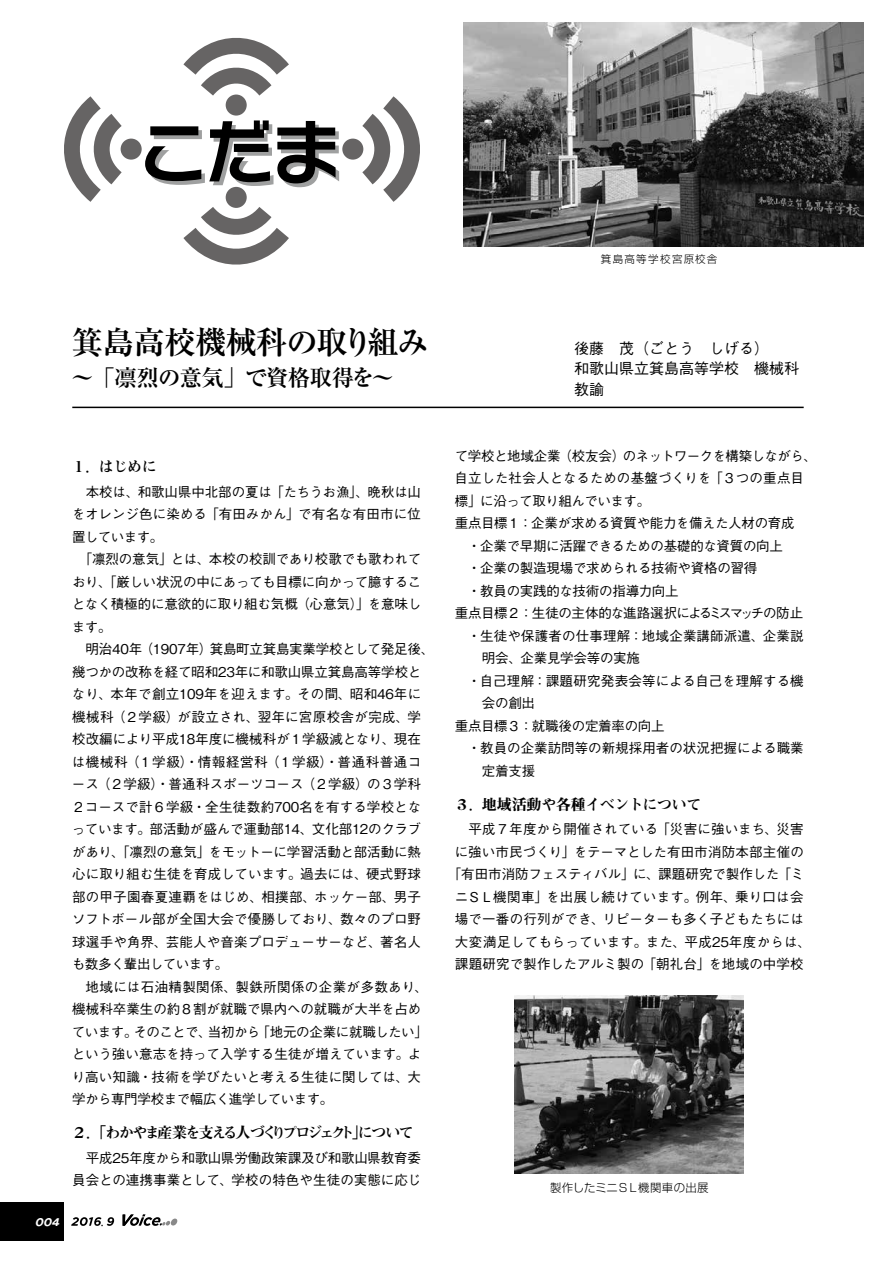
<style>
.page{position:relative;width:893px;height:1263px;background:#fff}
.page>*{position:absolute;margin:0;border:0;box-sizing:border-box;transform-origin:0 0}
.t1{font:700 31.5px "Ryumin Pro";letter-spacing:-.025em;color:#000}
.t2{font:700 22.5px "Ryumin Pro";letter-spacing:-.025em;color:#000}
.t3{font:500 15px/20.4px "Gothic BBB Pro";color:#000}
.t4{font:15px "Midashi Min Pro MA31";letter-spacing:-.145em;color:#000}
.t5{font:15px "Midashi Min Pro MA31";letter-spacing:-.02em;color:#000}
.t6{font:15px "Midashi Min Pro MA31";letter-spacing:-.075em;color:#000}
.t7{font:500 13.5px/22.5px "Gothic BBB Pro";letter-spacing:-.005em;color:#000}
.t8{font:500 13.5px "Gothic BBB Pro";letter-spacing:-.035em;color:#000}
.t9{font:500 13.5px "Gothic BBB Pro";letter-spacing:-.025em;color:#000}
.t10{font:300 11.4px "Shin Go Pro";letter-spacing:-.005em;color:#000}
.t11{font:300 10.5px "Shin Go Pro";letter-spacing:.12em;color:#000}
.t12{font:italic 700 10.05px "Adams";color:#fff}
</style>
<div class="page">
<svg style="left:64px;top:96px;width:75px;height:106px"></svg>
<div style="left:121px;top:139px;width:21px;height:21px;background:#666464;border-radius:50%"></div>
<svg style="left:345px;top:96px;width:75px;height:106px"></svg>
<div style="left:342px;top:139px;width:21px;height:21px;background:#666464;border-radius:50%"></div>
<svg style="left:145px;top:120px;width:194px;height:145px"></svg>
<div style="left:226px;top:187px;width:21px;height:21px;background:#666464;border-radius:50%"></div>
<svg style="left:183px;top:38px;width:106px;height:75px"></svg>
<div style="left:226px;top:95px;width:21px;height:21px;background:#666464;border-radius:50%"></div>
<hr style="left:72px;top:407px;width:732px;height:1px;background:#000">
<img style="left:463px;top:23px;width:400px;height:224px">
<img style="left:515px;top:995px;width:229px;height:179px">
<div style="left:0;top:1202px;width:64px;height:39px;background:#000"></div>
<svg style="left:123px;top:1214px;width:47px;height:12px"></svg>
<div style="left:171px;top:1218px;width:6px;height:7px;background:#898989;border-radius:3px"></div>
<svg style="left:71px;top:1217px;width:43px;height:9px"></svg>
<h1 class="t1" style="left:72px;top:317px;width:358px">箕島高校機械科の取り組み</h1>
<h2 class="t2" style="left:71px;top:360px;width:324px">～「凛烈の意気」で資格取得を～</h2>
<p class="t12" style="left:35px;top:1215px;width:26px">004</p>
<p class="t6" style="left:72px;top:455px;width:87px">１．はじめに</p>
<p class="t7" style="left:72px;top:479px;width:364px">　本校は、和歌山県中北部の夏は「たちうお漁」、晩秋は山をオレンジ色に染める「有田みかん」で有名な有田市に位置しています。<br>　「凛烈の意気」とは、本校の校訓であり校歌でも歌われており、「厳しい状況の中にあっても目標に向かって臆することなく積極的に意欲的に取り組む気概（心意気）」を意味します。<br>　明治40年（1907年）箕島町立箕島実業学校として発足後、幾つかの改称を経て昭和23年に和歌山県立箕島高等学校となり、本年で創立109年を迎えます。その間、昭和46年に機械科（２学級）が設立され、翌年に宮原校舎が完成、学校改編により平成18年度に機械科が１学級減となり、現在は機械科（１学級）・情報経営科（１学級）・普通科普通コース（２学級）・普通科スポーツコース（２学級）の３学科<br>２コースで計６学級・全生徒数約700名を有する学校となっています。部活動が盛んで運動部14、文化部12のクラブがあり、「凛烈の意気」をモットーに学習活動と部活動に熱心に取り組む生徒を育成しています。過去には、硬式野球部の甲子園春夏連覇をはじめ、相撲部、ホッケー部、男子ソフトボール部が全国大会で優勝しており、数々のプロ野球選手や角界、芸能人や音楽プロデューサーなど、著名人も数多く輩出しています。<br>　地域には石油精製関係、製鉄所関係の企業が多数あり、機械科卒業生の約８割が就職で県内への就職が大半を占めています。そのことで、当初から「地元の企業に就職したい」という強い意志を持って入学する生徒が増えています。より高い知識・技術を学びたいと考える生徒に関しては、大学から専門学校まで幅広く進学しています。</p>
<p class="t4" style="left:72px;top:1121px;width:344px">２．「わかやま産業を支える人づくりプロジェクト」について</p>
<p class="t7" style="left:72px;top:1145px;width:351px">　平成25年度から和歌山県労働政策課及び和歌山県教育委員会との連携事業として、学校の特色や生徒の実態に応じ</p>
<p class="t11" style="left:601px;top:250px;width:118px">箕島高等学校宮原校舎</p>
<p class="t3" style="left:574px;top:336px;width:226px">後藤　茂（ごとう　しげる）<br>和歌山県立箕島高等学校　機械科教諭</p>
<p class="t8" style="left:455px;top:445px;width:364px">て学校と地域企業（校友会）のネットワークを構築しながら、</p>
<p class="t7" style="left:455px;top:465px;width:351px">自立した社会人となるための基盤づくりを「３つの重点目</p>
<p class="t8" style="left:455px;top:490px;width:197px">標」に沿って取り組んでいます。</p>
<p class="t9" style="left:455px;top:512px;width:341px">重点目標１：企業が求める資質や能力を備えた人材の育成</p>
<p class="t9" style="left:455px;top:535px;width:329px">　・企業で早期に活躍できるための基礎的な資質の向上</p>
<p class="t7" style="left:455px;top:555px;width:304px">　・企業の製造現場で求められる技術や資格の習得</p>
<p class="t7" style="left:455px;top:578px;width:225px">　・教員の実践的な技術の指導力向上</p>
<p class="t8" style="left:455px;top:602px;width:350px">重点目標２：生徒の主体的な進路選択によるミスマッチの防止</p>
<p class="t7" style="left:455px;top:623px;width:350px">　・生徒や保護者の仕事理解：地域企業講師派遣、企業説</p>
<p class="t7" style="left:482px;top:645px;width:160px">明会、企業見学会等の実施</p>
<p class="t7" style="left:455px;top:668px;width:350px">　・自己理解：課題研究発表会等による自己を理解する機</p>
<p class="t7" style="left:482px;top:690px;width:55px">会の創出</p>
<p class="t7" style="left:455px;top:713px;width:211px">重点目標３：就職後の定着率の向上</p>
<p class="t7" style="left:455px;top:735px;width:350px">　・教員の企業訪問等の新規採用者の状況把握による職業</p>
<p class="t7" style="left:482px;top:758px;width:55px">定着支援</p>
<p class="t5" style="left:454px;top:793px;width:249px">３．地域活動や各種イベントについて</p>
<p class="t7" style="left:448px;top:816px;width:364px;text-align:center">　平成７年度から開催されている「災害に強いまち、災害に強い市民づくり」をテーマとした有田市消防本部主催の「有田市消防フェスティバル」に、課題研究で製作した「ミニＳＬ機関車」を出展し続けています。例年、乗り口は会場で一番の行列ができ、リピーターも多く子どもたちには大変満足してもらっています。また、平成25年度からは、課題研究で製作したアルミ製の「朝礼台」を地域の中学校</p>
<p class="t10" style="left:550px;top:1178px;width:160px">製作したミニＳＬ機関車の出展</p>
</div>
